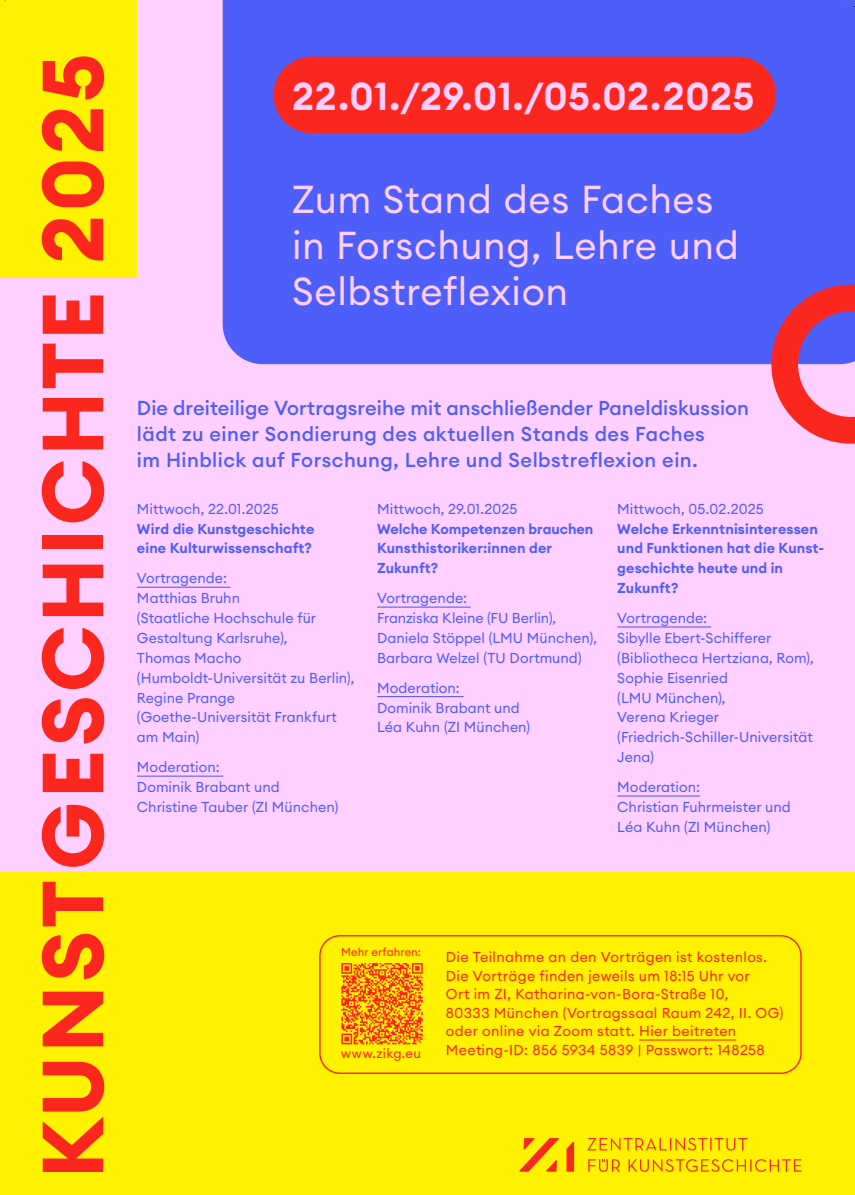
<style>
.page{position:relative;width:855px;height:1195px;background:#ffcfff}
.page>*{position:absolute;margin:0;border:0;box-sizing:border-box;transform-origin:0 0}
.t1{font:700 85.2px "Euclid Circular A";letter-spacing:.04em;color:#fb271f}
.t2{font:38.4px/46.1px "Euclid Circular A";letter-spacing:.015em;color:#ffcfff}
.t3{font:600 38.4px "Euclid Circular A";letter-spacing:.01em;color:#ffcfff}
.t4{font:500 19.9px/25.6px "Euclid Circular A";letter-spacing:.02em;color:#4e5ef8}
.t5{font:14.2px/19.9px "Euclid Circular A";letter-spacing:.005em;color:#4e5ef8}
.t6{font:14.2px/18.5px "Euclid Circular A";letter-spacing:.025em;color:#fb271f}
.t7{font:600 14.2px/19.9px "Euclid Circular A";letter-spacing:.005em;color:#4e5ef8}
.t8{font:13.1px "Euclid Circular A";letter-spacing:.02em;color:#fb271f}
.t9{font:11.2px "Euclid Circular A";letter-spacing:.005em;color:#fb271f}
</style>
<div class="page">
<div style="left:0;top:872px;width:855px;height:323px;background:#fff101"></div>
<svg style="left:587px;top:1138px;width:160px;height:12px"></svg>
<svg style="left:588px;top:1159px;width:213px;height:12px"></svg>
<svg style="left:519px;top:1138px;width:39px;height:33px"></svg>
<svg style="left:566px;top:1142px;width:8px;height:29px"></svg>
<div style="left:319px;top:935px;width:482px;height:139px;border:1px solid #fb271f;border-radius:20px"></div>
<hr style="left:639px;top:1039px;width:97px;height:1px;background:#fb271f">
<div style="left:223px;top:0;width:632px;height:364px;background:#4e5ef8"></div>
<div style="left:273px;top:57px;width:503px;height:76px;background:#fb271f;border-radius:38px"></div>
<hr style="left:137px;top:587px;width:93px;height:1px;background:#4e5ef8">
<hr style="left:137px;top:775px;width:86px;height:1px;background:#4e5ef8">
<hr style="left:377px;top:606px;width:94px;height:1px;background:#4e5ef8">
<hr style="left:377px;top:696px;width:86px;height:1px;background:#4e5ef8">
<hr style="left:617px;top:626px;width:94px;height:1px;background:#4e5ef8">
<hr style="left:617px;top:795px;width:83px;height:1px;background:#4e5ef8">
<div style="left:0;top:0;width:137px;height:277px;background:#fff101"></div>
<svg style="left:771px;top:285px;width:84px;height:159px"></svg>
<svg style="left:341px;top:963px;width:82px;height:81px"></svg>
<svg style="left:846px;top:0;width:9px;height:7px"></svg>
<p class="t1" style="left:18px;top:1178px;width:1126px;rotate:-90deg">KUNSTGESCHICHTE 2025</p>
<p class="t3" style="left:292px;top:71px;width:464px">22.01./29.01./05.02.2025</p>
<p class="t2" style="left:292px;top:176px;width:448px">Zum Stand des Faches in Forschung, Lehre und<br>Selbstreflexion</p>
<p class="t4" style="left:137px;top:395px;width:613px">Die dreiteilige Vortragsreihe mit anschließender Paneldiskussion lädt zu einer Sondierung des aktuellen Stands des Faches<br>im Hinblick auf Forschung, Lehre und Selbstreflexion ein.</p>
<p class="t5" style="left:137px;top:498px;width:143px">Mittwoch, 22.01.2025</p>
<p class="t7" style="left:137px;top:518px;width:179px">Wird die Kunstgeschichte eine Kulturwissenschaft?</p>
<p class="t5" style="left:137px;top:568px;width:91px">Vortragende:</p>
<p class="t5" style="left:137px;top:588px;width:181px">Matthias Bruhn (Staatliche Hochschule für</p>
<p class="t5" style="left:137px;top:628px;width:152px">Gestaltung Karlsruhe),</p>
<p class="t5" style="left:137px;top:647px;width:219px">Thomas Macho (Humboldt-Universität zu Berlin),</p>
<p class="t5" style="left:137px;top:687px;width:201px">Regine Prange (Goethe-Universität Frankfurt am Main)</p>
<p class="t5" style="left:137px;top:757px;width:203px">Moderation:<br>Dominik Brabant und<br>Christine Tauber (ZI München)</p>
<p class="t5" style="left:377px;top:498px;width:142px">Mittwoch, 29.01.2025</p>
<p class="t7" style="left:377px;top:518px;width:218px">Welche Kompetenzen brauchen<br>Kunsthistoriker:innen der<br>Zukunft?</p>
<p class="t5" style="left:377px;top:588px;width:91px">Vortragende:</p>
<p class="t5" style="left:377px;top:608px;width:180px">Franziska Kleine (FU Berlin),</p>
<p class="t5" style="left:377px;top:628px;width:221px">Daniela Stöppel (LMU München),</p>
<p class="t5" style="left:377px;top:647px;width:206px">Barbara Welzel (TU Dortmund)</p>
<p class="t5" style="left:377px;top:677px;width:155px">Moderation:<br>Dominik Brabant und<br>Léa Kuhn (ZI München)</p>
<p class="t5" style="left:617px;top:498px;width:148px">Mittwoch, 05.02.2025</p>
<p class="t7" style="left:617px;top:518px;width:208px">Welche Erkenntnisinteressen und Funktionen hat die Kunst&shy;geschichte heute und in<br>Zukunft?</p>
<p class="t5" style="left:617px;top:608px;width:91px">Vortragende:</p>
<p class="t5" style="left:617px;top:628px;width:198px">Sibylle Ebert-Schifferer (Bibliotheca Hertziana, Rom),</p>
<p class="t5" style="left:617px;top:667px;width:112px">Sophie Eisenried (LMU München),</p>
<p class="t5" style="left:617px;top:707px;width:197px">Verena Krieger (Friedrich-Schiller-Universität<br>Jena)</p>
<p class="t5" style="left:617px;top:777px;width:84px">Moderation:</p>
<p class="t5" style="left:617px;top:797px;width:175px">Christian Fuhrmeister und<br>Léa Kuhn (ZI München)</p>
<p class="t9" style="left:341px;top:944px;width:81px">Mehr erfahren:</p>
<p class="t8" style="left:341px;top:1045px;width:81px">www.zikg.eu</p>
<p class="t6" style="left:446px;top:947px;width:339px">Die Teilnahme an den Vorträgen ist kostenlos.<br>Die Vorträge finden jeweils um 18:15 Uhr vor<br>Ort im ZI, Katharina-von-Bora-Straße 10,<br>80333 München (Vortragssaal Raum 242, II. OG) oder online via Zoom statt. Hier beitreten Meeting-ID: 856 5934 5839 | Passwort: 148258</p>
</div>
